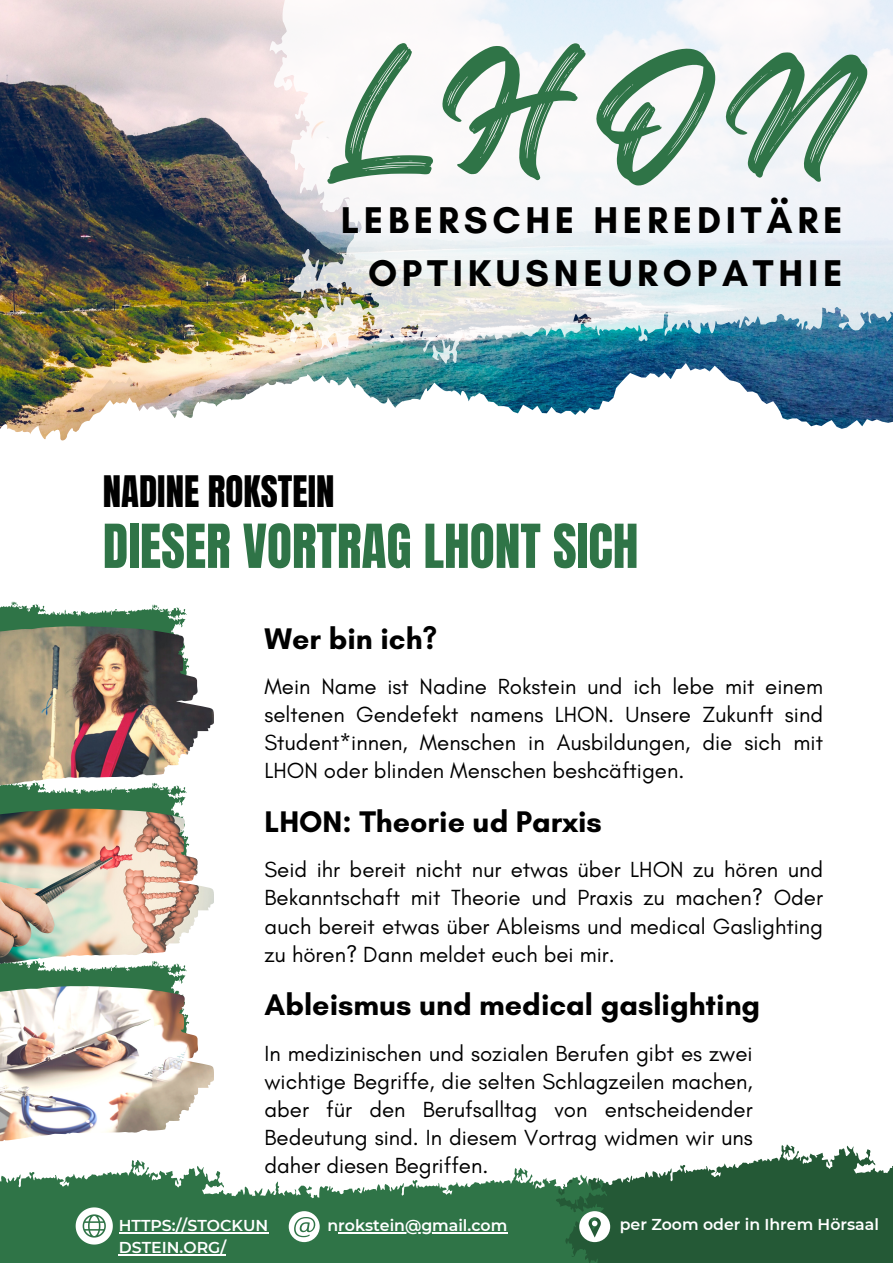
<style>
.page{position:relative;width:893px;height:1263px;background:#fff}
.page>*{position:absolute;margin:0;border:0;box-sizing:border-box;transform-origin:0 0}
.t1{font:140.85px "Regular Brush";color:#2f7447}
.t2{font:51.53px "Anton";color:#2f7447}
.t3{font:700 37.95px/52.9px "Glacial Indifference";letter-spacing:.125em;color:#000;text-align:right}
.t4{font:36.9px "Anton";color:#000}
.t5{font:700 30.38px "Glacial Indifference";color:#000}
.t6{font:22.27px/28.1px "Glacial Indifference";color:#000;text-align:justify}
.t7{font:600 15.75px/22px "Montserrat";color:#fff}
</style>
<div class="page">
<img style="left:0;top:0;width:270px;height:342px">
<img style="left:0;top:342px;width:270px;height:21px">
<img style="left:0;top:363px;width:893px;height:78px">
<svg style="left:270px;top:0;width:623px;height:380px;fill:#f3f4f8"></svg>
<svg style="left:0;top:601px;width:187px;height:25px"></svg>
<svg style="left:0;top:969px;width:187px;height:17px;background:#3d7d53"></svg>
<svg style="left:0;top:792px;width:187px;height:16px;background:#3a7b51"></svg>
<img style="left:0;top:626px;width:214px;height:166px">
<img style="left:0;top:808px;width:214px;height:161px">
<img style="left:0;top:986px;width:214px;height:156px">
<svg style="left:614px;top:1144px;width:279px;height:119px;fill:#245936"></svg>
<svg style="left:0;top:1160px;width:614px;height:103px;fill:#2f7447"></svg>
<svg style="left:579px;top:1211px;width:31px;height:31px"></svg>
<svg style="left:289px;top:1211px;width:31px;height:31px"></svg>
<svg style="left:76px;top:1207px;width:37px;height:37px"></svg>
<hr style="left:119px;top:1232px;width:149px;height:1px;background:#fff">
<hr style="left:119px;top:1254px;width:107px;height:1px;background:#fff">
<hr style="left:338px;top:1232px;width:169px;height:1px;background:#fff">
<p class="t1" style="left:324px;top:3px;width:548px">LHON</p>
<p class="t3" style="left:341px;top:193px;width:235px">LEBERSCHE</p>
<p class="t3" style="left:368px;top:193px;width:476px">HEREDITÄRE<br>OPTIKUSNEUROPATHIE</p>
<p class="t4" style="left:103px;top:465px;width:233px">NADINE ROKSTEIN</p>
<p class="t2" style="left:103px;top:509px;width:537px">DIESER VORTRAG LHONT SICH</p>
<p class="t5" style="left:264px;top:620px;width:174px">Wer bin ich?</p>
<p class="t6" style="left:264px;top:672px;width:560px">Mein Name ist Nadine Rokstein und ich lebe mit einem seltenen Gendefekt namens LHON. Unsere Zukunft sind Student*innen, Menschen in Ausbildungen, die sich mit LHON oder blinden Menschen beshcäftigen.</p>
<p class="t5" style="left:264px;top:803px;width:339px">LHON: Theorie ud Parxis</p>
<p class="t6" style="left:264px;top:855px;width:560px">Seid ihr bereit nicht nur etwas über LHON zu hören und Bekanntschaft mit Theorie und Praxis zu machen? Oder auch bereit etwas über Ableisms und medical Gaslighting zu hören? Dann meldet euch bei mir.</p>
<p class="t5" style="left:264px;top:986px;width:497px">Ableismus und medical gaslighting</p>
<p class="t6" style="left:264px;top:1039px;width:490px">In medizinischen und sozialen Berufen gibt es zwei wichtige Begriffe, die selten Schlagzeilen machen, aber für den Berufsalltag von entscheidender Bedeutung sind. In diesem Vortrag widmen wir uns daher diesen Begriffen.</p>
<p class="t7" style="left:119px;top:1214px;width:151px">HTTPS://STOCKUN<br>DSTEIN.ORG/</p>
<p class="t7" style="left:327px;top:1214px;width:181px">nrokstein@gmail.com</p>
<p class="t7" style="left:620px;top:1214px;width:261px">per Zoom oder in Ihrem Hörsaal</p>
</div>
